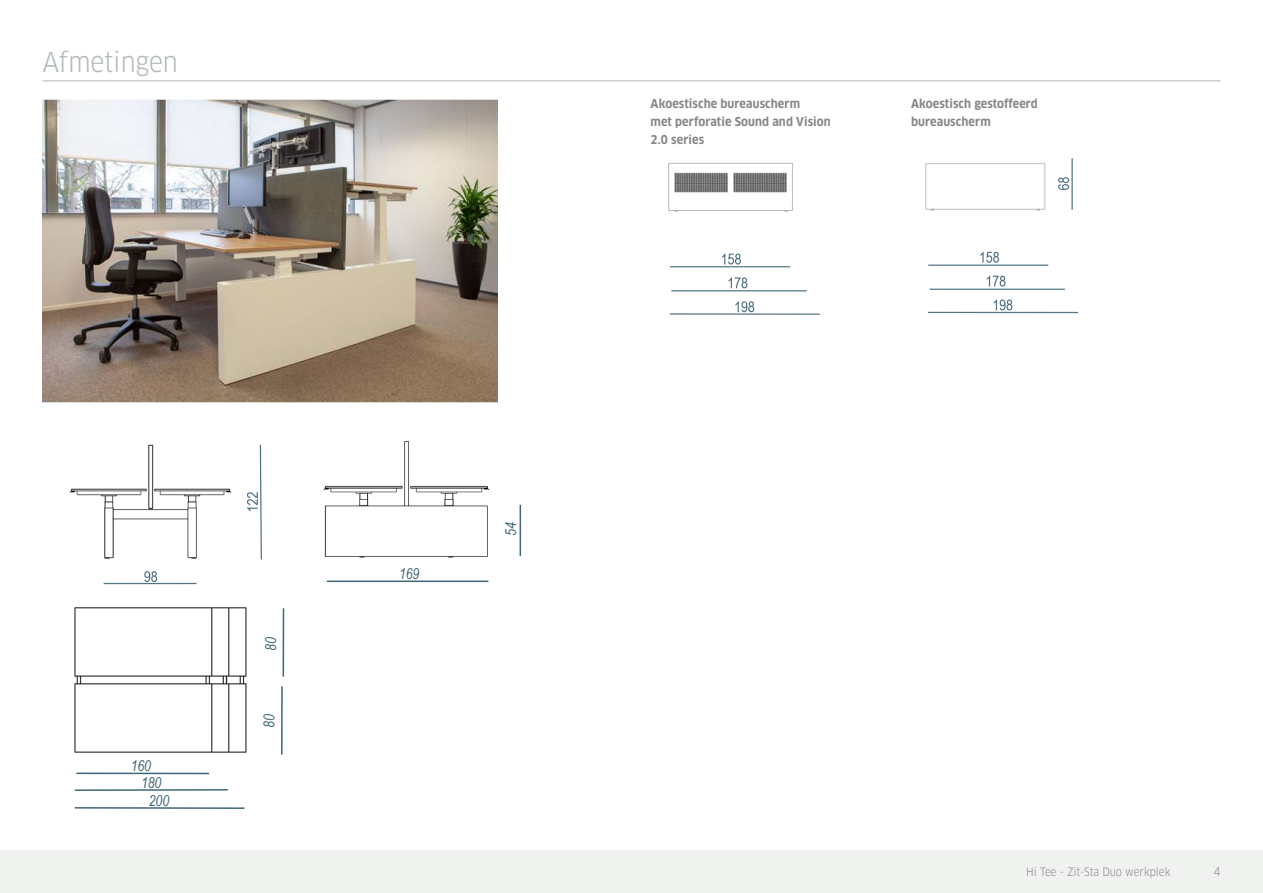
<style>
.page{position:relative;width:1263px;height:893px;background:#fff}
.page>*{position:absolute;margin:0;border:0;box-sizing:border-box;transform-origin:0 0}
.t1{font:27px "Clan Narrow";letter-spacing:-.005em;color:#b1b8b6}
.t2{font:italic 15px/16.5px "Arial Narrow";letter-spacing:-.005em;color:#3f6679}
.t3{font:700 12px/18px "Clan Narrow";letter-spacing:.01em;color:#878787}
.t4{font:12px "Clan Narrow";color:#878787}
.t5{font:11.25px "Clan Narrow";letter-spacing:-.005em;color:#878787}
</style>
<div class="page">
<div style="left:0;top:850px;width:1263px;height:43px;background:#f0f2f0"></div>
<hr style="left:43px;top:81px;width:1177px;height:1px;background:#b1b8b6">
<img style="left:43px;top:99px;width:454px;height:303px">
<img style="left:74px;top:607px;width:173px;height:146px">
<hr style="left:76px;top:773px;width:133px;height:1px;background:#3f6679">
<hr style="left:75px;top:789px;width:153px;height:2px;background:#3f6679">
<hr style="left:75px;top:807px;width:169px;height:2px;background:#3f6679">
<hr style="left:281px;top:686px;width:2px;height:69px;background:#3f6679">
<hr style="left:283px;top:608px;width:1px;height:69px;background:#3f6679">
<img style="left:323px;top:441px;width:199px;height:140px">
<hr style="left:327px;top:581px;width:161px;height:1px;background:#3f6679">
<hr style="left:520px;top:505px;width:1px;height:51px;background:#3f6679">
<img style="left:668px;top:158px;width:411px;height:157px">
<img style="left:69px;top:444px;width:193px;height:141px">
<h1 class="t1" style="left:43px;top:45px;width:137px">Afmetingen</h1>
<p class="t3" style="left:651px;top:95px;width:182px">Akoestische bureauscherm<br>met perforatie Sound and Vision<br>2.0 series</p>
<p class="t3" style="left:911px;top:95px;width:128px">Akoestisch gestoffeerd bureauscherm</p>
<p class="t2" style="left:141px;top:757px;width:22px;text-indent:-10px">160<br>180</p>
<p class="t2" style="left:149px;top:792px;width:22px">200</p>
<p class="t2" style="left:263px;top:651px;width:15px;rotate:-90deg">80</p>
<p class="t2" style="left:261px;top:728px;width:15px;rotate:-90deg">80</p>
<p class="t2" style="left:399px;top:565px;width:22px">169</p>
<p class="t2" style="left:503px;top:536px;width:15px;rotate:-90deg">54</p>
<p class="t5" style="left:1026px;top:865px;width:146px">Hi Tee - Zit-Sta Duo werkplek</p>
<p class="t4" style="left:1213px;top:864px;width:9px">4</p>
</div>
